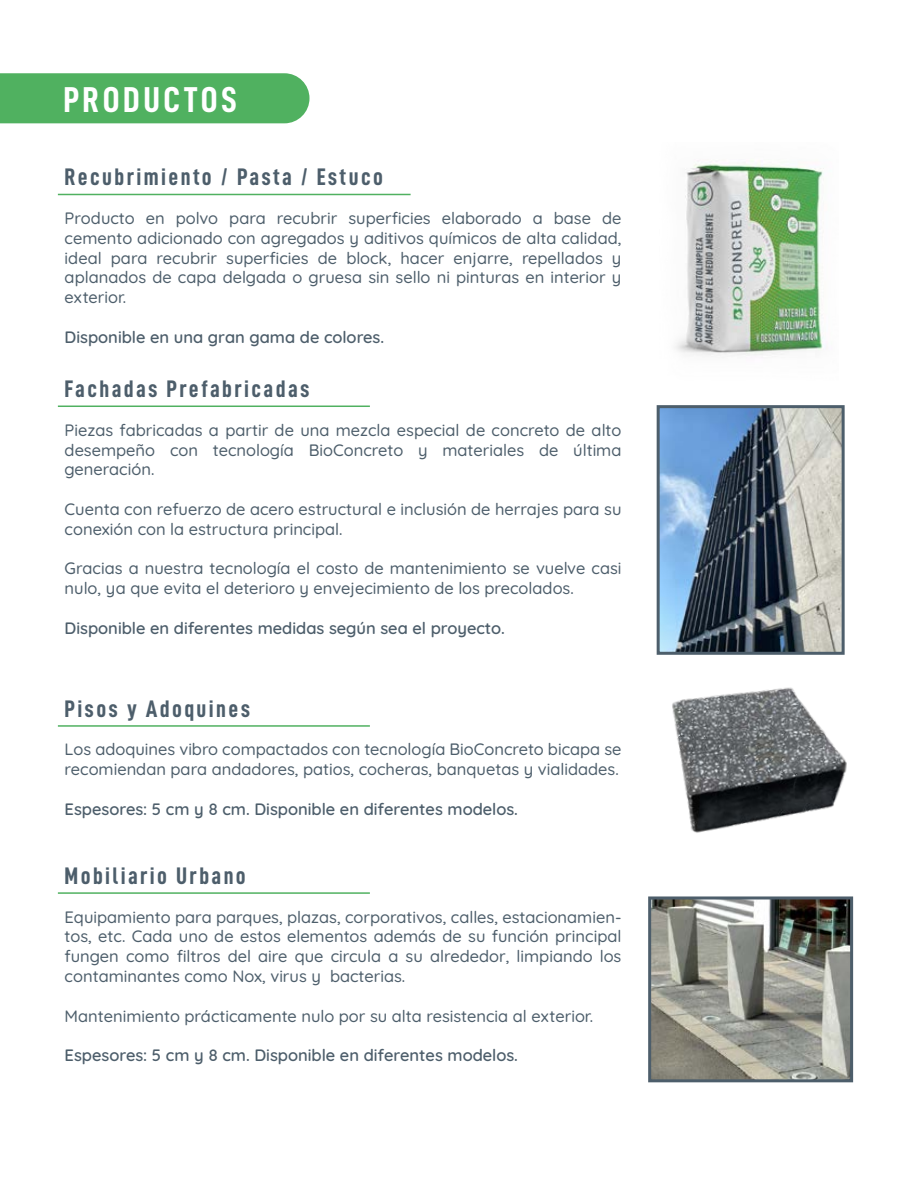
<style>
.page{position:relative;width:918px;height:1188px;background:#fff}
.page>*{position:absolute;margin:0;border:0;box-sizing:border-box;transform-origin:0 0}
.t1{font:36px "D DIN Condensed Bold";letter-spacing:.1em;color:#fff}
.t2{font:24px "D DIN Condensed Bold";letter-spacing:.1em;color:#4d5e6b}
.t3{font:500 16.5px/19.8px "Quicksand";color:#4d5e6b;text-align:justify}
.t4{font:600 16.5px "Quicksand";color:#4d5e6b}
</style>
<div class="page">
<div style="left:0;top:73px;width:310px;height:50px;background:#50b160"></div>
<hr style="left:58px;top:194px;width:353px;height:1px;background:#50b160">
<hr style="left:58px;top:406px;width:312px;height:1px;background:#50b160">
<hr style="left:58px;top:892px;width:312px;height:2px;background:#50b160">
<hr style="left:58px;top:725px;width:312px;height:2px;background:#50b160">
<img style="left:675px;top:160px;width:149px;height:196px">
<img style="left:661px;top:409px;width:180px;height:242px">
<div style="left:657px;top:405px;width:188px;height:250px;border:3px solid #4d5e6b"></div>
<img style="left:656px;top:654px;width:191px;height:179px">
<img style="left:652px;top:900px;width:197px;height:178px">
<div style="left:648px;top:896px;width:205px;height:186px;border:3px solid #4d5e6b"></div>
<h1 class="t1" style="left:63px;top:80px;width:175px">PRODUCTOS</h1>
<h2 class="t2" style="left:65px;top:164px;width:320px">Recubrimiento / Pasta / Estuco</h2>
<p class="t3" style="left:65px;top:207px;width:558px">Producto en polvo para recubrir superficies elaborado a base de cemento adicionado con agregados y aditivos químicos de alta calidad, ideal para recubrir superficies de block, hacer enjarre, repellados y aplanados de capa delgada o gruesa sin sello ni pinturas en interior y exterior.</p>
<p class="t4" style="left:65px;top:324px;width:321px">Disponible en una gran gama de colores.</p>
<h2 class="t2" style="left:65px;top:376px;width:246px">Fachadas Prefabricadas</h2>
<p class="t3" style="left:65px;top:418px;width:558px">Piezas fabricadas a partir de una mezcla especial de concreto de alto desempeño con tecnología BioConcreto y materiales de última generación.</p>
<p class="t3" style="left:65px;top:498px;width:558px">Cuenta con refuerzo de acero estructural e inclusión de herrajes para su conexión con la estructura principal.</p>
<p class="t3" style="left:65px;top:557px;width:558px">Gracias a nuestra tecnología el costo de mantenimiento se vuelve casi nulo, ya que evita el deterioro y envejecimiento de los precolados.</p>
<p class="t4" style="left:65px;top:615px;width:442px">Disponible en diferentes medidas según sea el proyecto.</p>
<h2 class="t2" style="left:65px;top:695px;width:187px">Pisos y Adoquines</h2>
<p class="t3" style="left:65px;top:738px;width:558px">Los adoquines vibro compactados con tecnología BioConcreto bicapa se recomiendan para andadores, patios, cocheras, banquetas y vialidades.</p>
<p class="t4" style="left:65px;top:796px;width:455px">Espesores: 5 cm y 8 cm. Disponible en diferentes modelos.</p>
<h2 class="t2" style="left:65px;top:863px;width:183px">Mobiliario Urbano</h2>
<p class="t3" style="left:65px;top:905px;width:558px">Equipamiento para parques, plazas, corporativos, calles, estacionamien&shy;tos, etc. Cada uno de estos elementos además de su función principal fungen como filtros del aire que circula a su alrededor, limpiando los contaminantes como Nox, virus y bacterias.</p>
<p class="t3" style="left:65px;top:1004px;width:530px">Mantenimiento prácticamente nulo por su alta resistencia al exterior.</p>
<p class="t4" style="left:65px;top:1043px;width:455px">Espesores: 5 cm y 8 cm. Disponible en diferentes modelos.</p>
</div>
